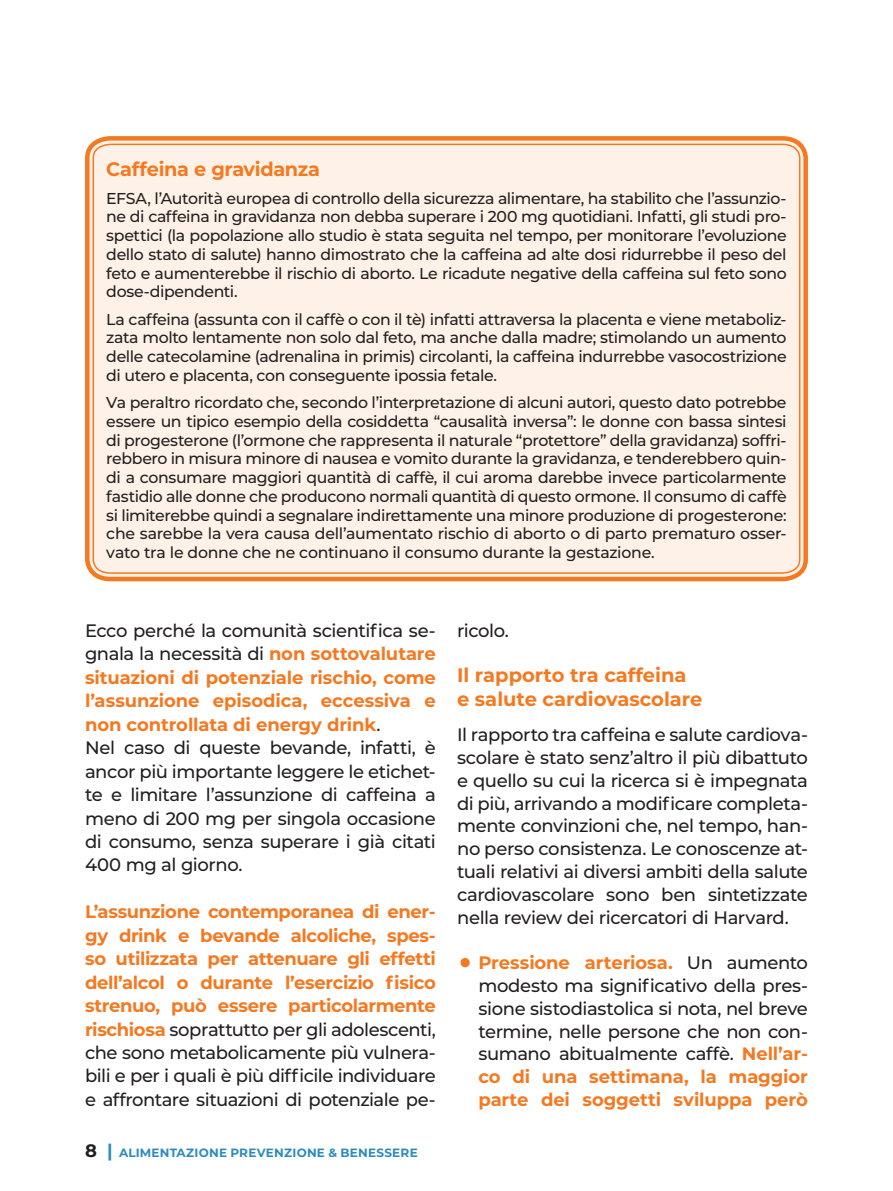
<style>
.page{position:relative;width:893px;height:1191px;background:#fff}
.page>*{position:absolute;margin:0;border:0;box-sizing:border-box;transform-origin:0 0}
.Titolo_PARAGRAFO_-_T{font:700 19.5px/23.7px "Montserrat";color:#f47921}
.TITOLO_box{font:700 19.5px "Montserrat";letter-spacing:-.02em;color:#f47921}
.TESTO_BASE{font:500 18px/22.8px "Montserrat";letter-spacing:-.025em;color:#231f20;text-align:justify}
.TESTO_BASE-2{font:700 18px/23.4px "Montserrat";letter-spacing:-.01em;color:#f47921;text-align:justify}
.TESTO_box{font:500 15.75px/18.8px "Montserrat";letter-spacing:-.025em;color:#231f20;text-align:justify}
.t1{font:700 12px "Montserrat";letter-spacing:.02em;color:#2c8bbe}
.s1{font-weight:500;color:#231f20}
.s2{font-size:18px;color:#231f20}
.s3{font-size:18px}
.s4{font-size:51px;color:#f47921}
.s5{font-weight:700;color:#f47921}
</style>
<div class="page">
<svg style="left:85px;top:136px;width:723px;height:446px;background:#f7a971"></svg>
<div style="left:92px;top:143px;width:709px;height:431px;background:#fef2e8"></div>
<p class="TITOLO_box" style="left:106px;top:155px;width:215px">Caffeina e gravidanza</p>
<p class="TESTO_box" style="left:106px;top:188px;width:682px">EFSA, l’Autorità europea di controllo della sicurezza alimentare, ha stabilito che l’assunzio&shy;ne di caffeina in gravidanza non debba superare i 200 mg quotidiani. Infatti, gli studi pro&shy;spettici (la popolazione allo studio è stata seguita nel tempo, per monitorare l’evoluzione dello stato di salute) hanno dimostrato che la caffeina ad alte dosi ridurrebbe il peso del feto e aumenterebbe il rischio di aborto. Le ricadute negative della caffeina sul feto sono dose-dipendenti.</p>
<p class="TESTO_box" style="left:106px;top:309px;width:682px">La caffeina (assunta con il caffè o con il tè) infatti attraversa la placenta e viene metaboliz&shy;zata molto lentamente non solo dal feto, ma anche dalla madre; stimolando un aumento delle catecolamine (adrenalina in primis) circolanti, la caffeina indurrebbe vasocostrizione di utero e placenta, con conseguente ipossia fetale.</p>
<p class="TESTO_box" style="left:106px;top:392px;width:682px">Va peraltro ricordato che, secondo l’interpretazione di alcuni autori, questo dato potrebbe essere un tipico esempio della cosiddetta “causalità inversa”: le donne con bassa sintesi di progesterone (l’ormone che rappresenta il naturale “protettore” della gravidanza) soffri&shy;rebbero in misura minore di nausea e vomito durante la gravidanza, e tenderebbero quin&shy;di a consumare maggiori quantità di caffè, il cui aroma darebbe invece particolarmente fastidio alle donne che producono normali quantità di questo ormone. Il consumo di caffè si limiterebbe quindi a segnalare indirettamente una minore produzione di progesterone: che sarebbe la vera causa dell’aumentato rischio di aborto o di parto prematuro osser&shy;vato tra le donne che ne continuano il consumo durante la gestazione.</p>
<p class="TESTO_BASE-2" style="left:85px;top:618px;width:352px"><span class="s1">Ecco perché la comunità scientifica se&shy;gnala la necessità di</span> non sottovalutare situazioni di potenziale rischio, come l’assunzione episodica, eccessiva e non controllata di energy drink<span class="s1">.</span></p>
<p class="TESTO_BASE" style="left:85px;top:735px;width:352px;line-height:23.4px">Nel caso di queste bevande, infatti, è ancor più importante leggere le etichet&shy;te e limitare l’assunzione di caffeina a meno di 200 mg per singola occasione di consumo, senza superare i già citati 400 mg al giorno.</p>
<p class="TESTO_BASE-2" style="left:85px;top:899px;width:352px">L’assunzione contemporanea di ener&shy;gy drink e bevande alcoliche, spes&shy;so utilizzata per attenuare gli effetti dell’alcol o durante l’esercizio fisico strenuo, può essere particolarmente rischiosa <span class="s1">soprattutto per gli adolescenti, che sono metabolicamente più vulnera&shy;bili e per i quali è più difficile individuare e affrontare situazioni di potenziale pe-</span></p>
<p class="t1" style="left:85px;top:1144px;width:334px"><span class="s2">8</span> <span class="s3">|</span> ALIMENTAZIONE PREVENZIONE &amp; BENESSERE</p>
<p class="TESTO_BASE" style="left:457px;top:618px;width:53px">ricolo.</p>
<p class="Titolo_PARAGRAFO_-_T" style="left:457px;top:662px;width:247px">Il rapporto tra caffeina e salute cardiovascolare</p>
<p class="TESTO_BASE" style="left:457px;top:722px;width:352px">Il rapporto tra caffeina e salute cardiova&shy;scolare è stato senz’altro il più dibattuto e quello su cui la ricerca si è impegnata di più, arrivando a modificare completa&shy;mente convinzioni che, nel tempo, han&shy;no perso consistenza. Le conoscenze at&shy;tuali relativi ai diversi ambiti della salute cardiovascolare sono ben sintetizzate nella review dei ricercatori di Harvard.</p>
<p class="TESTO_BASE" style="left:478px;top:950px;width:331px;text-indent:-21px"><span class="s4">•</span> <span class="s5">Pressione arteriosa.</span> Un aumento modesto ma significativo della pres&shy;sione sistodiastolica si nota, nel breve termine, nelle persone che non con&shy;sumano abitualmente caffè. <span class="s5">Nell’ar&shy;co di una settimana, la maggior parte dei soggetti sviluppa però</span></p>
</div>
